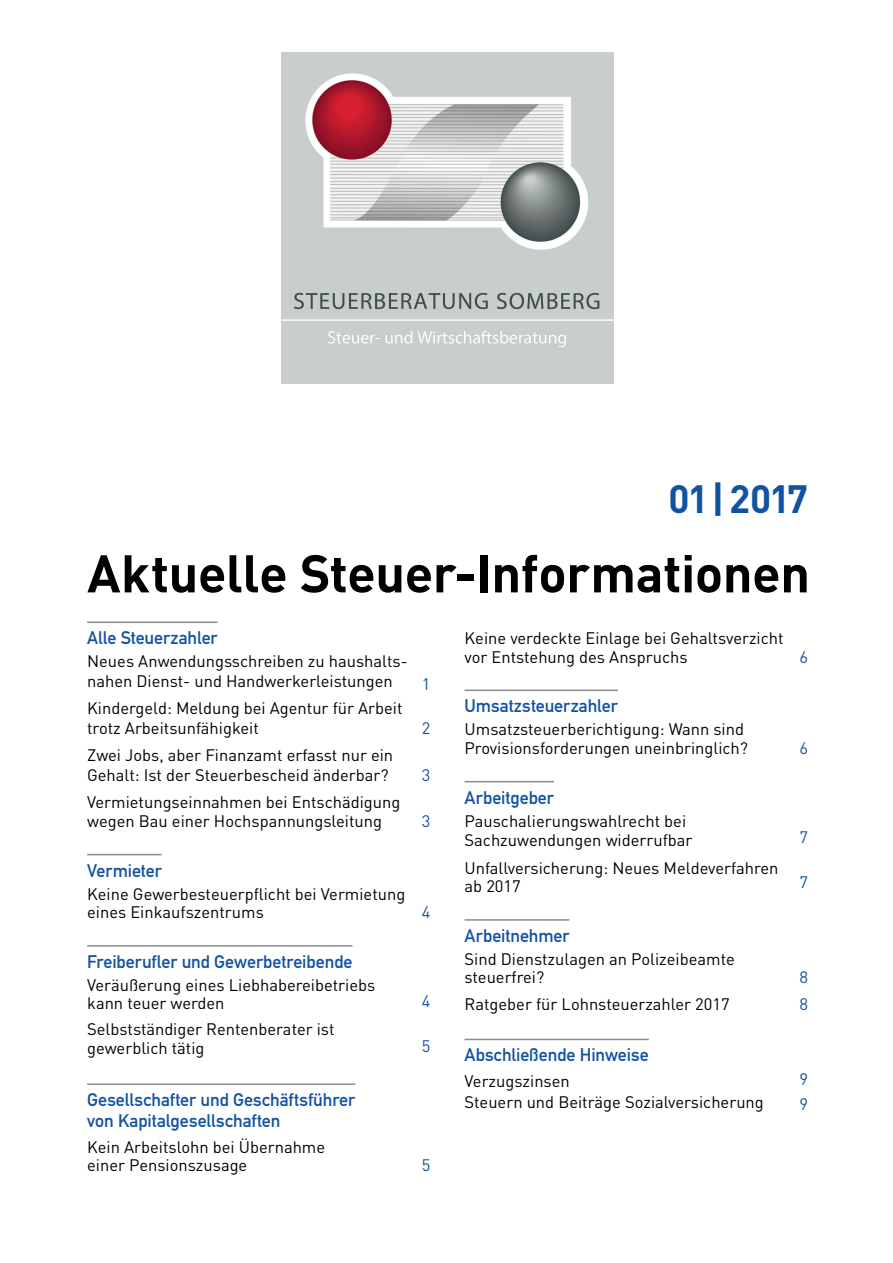
<style>
.page{position:relative;width:893px;height:1263px;background:#fff}
.page>*{position:absolute;margin:0;border:0;box-sizing:border-box;transform-origin:0 0}
.t1{font:700 52.2px "DIN Pro";letter-spacing:-.01em;color:#000002}
.t2{font:700 39px "DIN Pro";color:#1252a4}
.t3{font:18px/21px "DIN Mittelschrift Std";letter-spacing:-.005em;color:#1252a4}
.t4{font:16.5px/18.8px "DIN Pro";color:#000002}
.t5{font:16.5px "DIN Pro";color:#1252a4}
</style>
<div class="page">
<img style="left:282px;top:53px;width:331px;height:331px">
<hr style="left:87px;top:621px;width:131px;height:2px;background:#898d91">
<hr style="left:87px;top:854px;width:75px;height:1px;background:#898d91">
<hr style="left:87px;top:945px;width:266px;height:2px;background:#898d91">
<hr style="left:87px;top:1083px;width:268px;height:2px;background:#898d91">
<hr style="left:465px;top:690px;width:153px;height:1px;background:#898d91">
<hr style="left:465px;top:781px;width:89px;height:1px;background:#898d91">
<hr style="left:465px;top:919px;width:104px;height:2px;background:#898d91">
<hr style="left:465px;top:1039px;width:184px;height:1px;background:#898d91">
<h2 class="t2" style="left:668px;top:473px;width:141px">01 |2017</h2>
<h1 class="t1" style="left:87px;top:538px;width:724px">Aktuelle Steuer-Informationen</h1>
<p class="t3" style="left:87px;top:628px;width:132px">Alle Steuerzahler</p>
<p class="t4" style="left:87px;top:651px;width:322px;line-height:19.5px">Neues Anwendungsschreiben zu haushalts&shy;nahen Dienst- und Handwerkerleistungen</p>
<p class="t4" style="left:465px;top:628px;width:321px">Keine verdeckte Einlage bei Gehaltsverzicht vor Entstehung des Anspruchs</p>
<p class="t5" style="left:799px;top:646px;width:10px">6</p>
<p class="t5" style="left:422px;top:673px;width:10px">1</p>
<p class="t4" style="left:87px;top:698px;width:317px;line-height:19.5px">Kindergeld: Meldung bei Agentur für Arbeit trotz Arbeitsunfähigkeit</p>
<p class="t4" style="left:87px;top:745px;width:308px;line-height:19.5px">Zwei Jobs, aber Finanzamt erfasst nur ein<br>Gehalt: Ist der Steuerbescheid änderbar?</p>
<p class="t4" style="left:87px;top:792px;width:315px">Vermietungseinnahmen bei Entschädigung wegen Bau einer Hochspannungsleitung</p>
<p class="t3" style="left:87px;top:860px;width:76px">Vermieter</p>
<p class="t4" style="left:87px;top:883px;width:320px">Keine Gewerbesteuerpflicht bei Vermietung eines Einkaufszentrums</p>
<p class="t3" style="left:87px;top:951px;width:267px">Freiberufler und Gewerbetreibende</p>
<p class="t4" style="left:87px;top:975px;width:290px;line-height:18px">Veräußerung eines Liebhabereibetriebs kann teuer werden</p>
<p class="t4" style="left:87px;top:1019px;width:249px">Selbstständiger Rentenberater ist gewerblich tätig</p>
<p class="t3" style="left:87px;top:1089px;width:270px">Gesellschafter und Geschäftsführer von Kapitalgesellschaften</p>
<p class="t4" style="left:87px;top:1137px;width:240px;line-height:18px">Kein Arbeitslohn bei Übernahme einer Pensionszusage</p>
<p class="t5" style="left:422px;top:717px;width:10px">2</p>
<p class="t5" style="left:422px;top:764px;width:10px">3</p>
<p class="t5" style="left:422px;top:810px;width:10px">3</p>
<p class="t5" style="left:422px;top:901px;width:10px">4</p>
<p class="t5" style="left:422px;top:990px;width:10px">4</p>
<p class="t5" style="left:422px;top:1035px;width:10px">5</p>
<p class="t5" style="left:422px;top:1154px;width:10px">5</p>
<p class="t3" style="left:465px;top:696px;width:155px">Umsatzsteuerzahler</p>
<p class="t4" style="left:465px;top:719px;width:285px">Umsatzsteuerberichtigung: Wann sind<br>Provisionsforderungen uneinbringlich?</p>
<p class="t3" style="left:465px;top:787px;width:91px">Arbeitgeber</p>
<p class="t4" style="left:465px;top:810px;width:229px;line-height:19.5px">Pauschalierungswahlrecht bei<br>Sachzuwendungen widerrufbar</p>
<p class="t4" style="left:465px;top:858px;width:315px">Unfallversicherung: Neues Meldeverfahren ab 2017</p>
<p class="t3" style="left:465px;top:925px;width:106px">Arbeitnehmer</p>
<p class="t4" style="left:465px;top:949px;width:272px;line-height:18px">Sind Dienstzulagen an Polizeibeamte steuerfrei?</p>
<p class="t5" style="left:799px;top:737px;width:10px">6</p>
<p class="t5" style="left:799px;top:826px;width:10px">7</p>
<p class="t5" style="left:799px;top:871px;width:10px">7</p>
<p class="t5" style="left:799px;top:966px;width:10px">8</p>
<p class="t4" style="left:465px;top:994px;width:267px">Ratgeber für Lohnsteuerzahler 2017</p>
<p class="t5" style="left:799px;top:993px;width:10px">8</p>
<p class="t3" style="left:465px;top:1045px;width:186px">Abschließende Hinweise</p>
<p class="t4" style="left:465px;top:1071px;width:107px">Verzugszinsen</p>
<p class="t5" style="left:799px;top:1068px;width:10px">9</p>
<p class="t4" style="left:465px;top:1092px;width:301px">Steuern und Beiträge Sozialversicherung</p>
<p class="t5" style="left:799px;top:1092px;width:10px">9</p>
</div>
